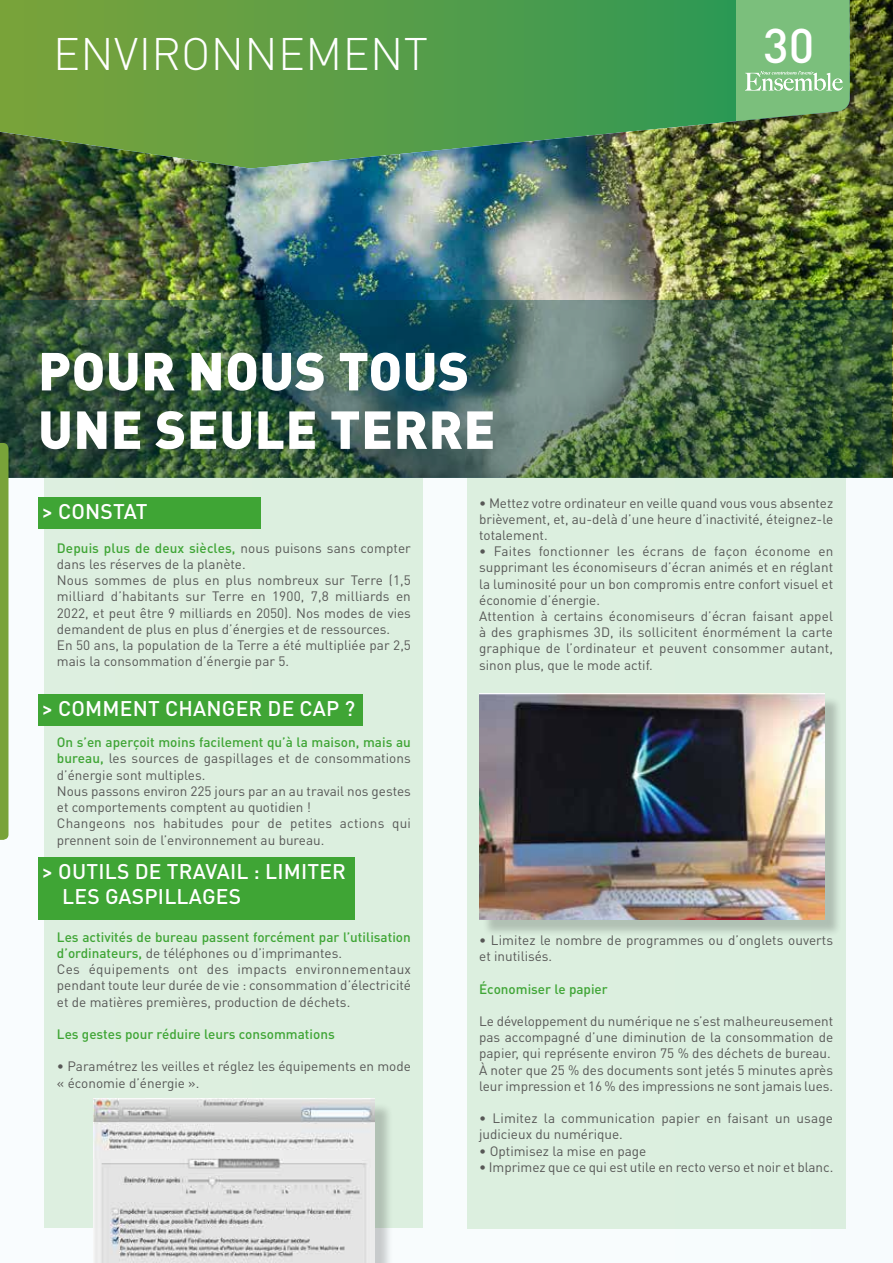
<style>
.page{position:relative;width:893px;height:1263px;background:#f8fcfd}
.page>*{position:absolute;margin:0;border:0;box-sizing:border-box;transform-origin:0 0}
.t1{font:900 52.65px/58.5px "DINOT";letter-spacing:.01em;color:#fff}
.t2{font:500 48px "DINOT";color:#fff}
.t3{font:300 45px "DINOT";letter-spacing:.01em;color:#fff}
.t4{font:500 21px/25.2px "DINOT";letter-spacing:.01em;color:#fff}
.t5{font:13.5px/16.2px "DINOT";color:#575756}
.t6{font:500 13.5px "DINOT";color:#3fa535}
.s1{font-weight:500;color:#3fa535}
.s2{font-weight:300}
</style>
<div class="page">
<div style="left:467px;top:443px;width:378px;height:785px;background:#dcefdf"></div>
<div style="left:45px;top:215px;width:378px;height:1013px;background:#ddefdf"></div>
<img style="left:0;top:0;width:893px;height:478px">
<div style="left:38px;top:497px;width:223px;height:31px;background:#3fa535"></div>
<img style="left:0;top:300px;width:892px;height:178px">
<div style="left:483px;top:696px;width:359px;height:241px;background:#000;opacity:.2"></div>
<img style="left:479px;top:693px;width:346px;height:226px">
<div style="left:38px;top:694px;width:325px;height:31px;background:#3fa535"></div>
<div style="left:38px;top:857px;width:317px;height:62px;background:#3fa535"></div>
<svg style="left:0;top:443px;width:9px;height:397px;background:#7fa643"></svg>
<div style="left:97px;top:1102px;width:296px;height:161px;background:#000;opacity:.2"></div>
<img style="left:94px;top:1098px;width:280px;height:165px">
<h3 class="t3" style="left:53px;top:26px;width:377px">ENVIRONNEMENT</h3>
<h2 class="t2" style="left:763px;top:15px;width:53px">30</h2>
<h1 class="t1" style="left:38px;top:340px;width:459px">POUR NOUS TOUS<br>UNE SEULE TERRE</h1>
<h3 class="t4" style="left:42px;top:498px;width:107px">&gt; CONSTAT</h3>
<p class="t5" style="left:57px;top:539px;width:356px"><span class="s1">Depuis plus de deux siècles,</span> nous puisons sans compter dans les réserves de la planète.<br>Nous sommes de plus en plus nombreux sur Terre (1,5 milliard d’habitants sur Terre en 1900, 7,8 milliards en 2022, et peut être 9 milliards en 2050). Nos modes de vies demandent de plus en plus d’énergies et de ressources.<br>En 50 ans, la population de la Terre a été multipliée par 2,5 mais la consommation d’énergie par 5.</p>
<h3 class="t4" style="left:42px;top:695px;width:315px">&gt; COMMENT CHANGER DE CAP ?</h3>
<p class="t5" style="left:57px;top:734px;width:356px"><span class="s1">On s’en aperçoit moins facilement qu’à la maison, mais au bureau,</span> les sources de gaspillages et de consommations d’énergie sont multiples.<br>Nous passons environ 225 jours par an au travail nos gestes et comportements comptent au quotidien !<br>Changeons nos habitudes pour de petites actions qui prennent soin de l’environnement au bureau.</p>
<h3 class="t4" style="left:62px;top:858px;width:285px;text-indent:-20px">&gt; OUTILS DE TRAVAIL : LIMITER<br>LES GASPILLAGES</h3>
<p class="t5" style="left:57px;top:928px;width:356px"><span class="s1">Les activités de bureau passent forcément par l’utilisation d’ordinateurs,</span> de téléphones ou d’imprimantes.<br>Ces équipements ont des impacts environnementaux pendant toute leur durée de vie : consommation d’électricité et de matières premières, production de déchets.</p>
<p class="t6" style="left:57px;top:1025px;width:279px">Les gestes pour réduire leurs consommations</p>
<p class="t5" style="left:57px;top:1058px;width:355px"><span class="s2">•</span> Paramétrez les veilles et réglez les équipements en mode « économie d’énergie ».</p>
<p class="t5" style="left:479px;top:494px;width:356px;text-align:justify">• Mettez votre ordinateur en veille quand vous vous absentez brièvement, et, au-delà d’une heure d’inactivité, éteignez-le totalement.</p>
<p class="t5" style="left:479px;top:543px;width:356px">• Faites fonctionner les écrans de façon économe en supprimant les économiseurs d’écran animés et en réglant la luminosité pour un bon compromis entre confort visuel et économie d’énergie.<br>Attention à certains économiseurs d’écran faisant appel à des graphismes 3D, ils sollicitent énormément la carte graphique de l’ordinateur et peuvent consommer autant, sinon plus, que le mode actif.</p>
<p class="t5" style="left:479px;top:931px;width:356px">• Limitez le nombre de programmes ou d’onglets ouverts et inutilisés.</p>
<p class="t6" style="left:479px;top:980px;width:130px">Économiser le papier</p>
<p class="t5" style="left:479px;top:1012px;width:356px">Le développement du numérique ne s’est malheureusement pas accompagné d’une diminution de la consommation de papier, qui représente environ 75 % des déchets de bureau.<br>À noter que 25 % des documents sont jetés 5 minutes après leur impression et 16 % des impressions ne sont jamais lues.</p>
<p class="t5" style="left:479px;top:1110px;width:355px">• Limitez la communication papier en faisant un usage judicieux du numérique.</p>
<p class="t5" style="left:479px;top:1142px;width:169px">• Optimisez la mise en page</p>
<p class="t5" style="left:479px;top:1158px;width:356px">• Imprimez que ce qui est utile en recto verso et noir et blanc.</p>
</div>
